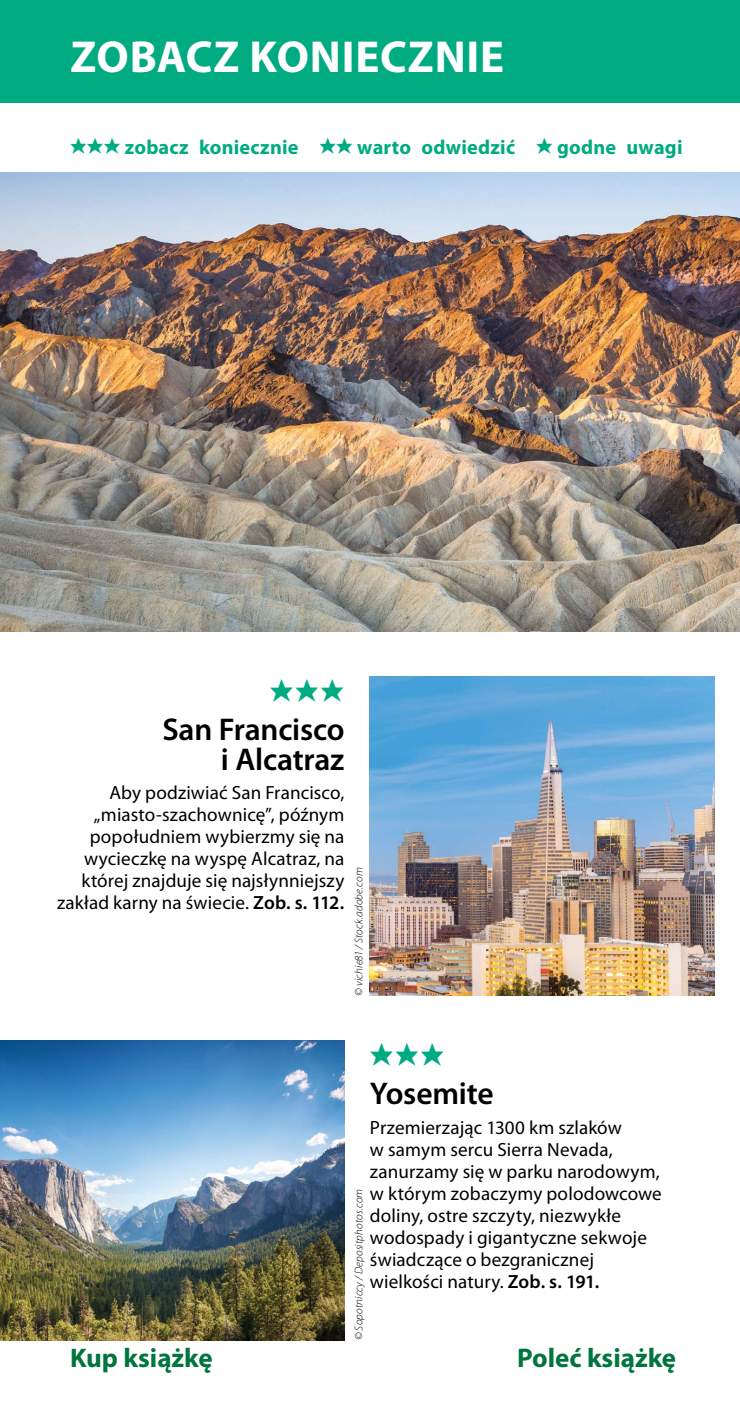
<style>
.page{position:relative;width:740px;height:1404px;background:#fff}
.page>*{position:absolute;margin:0;border:0;box-sizing:border-box;transform-origin:0 0}
.t1{font:700 45px "Myriad Pro";letter-spacing:.02em;color:#fff}
.t2{font:38.25px "Michelin";letter-spacing:.035em;color:#00ab82}
.t3{font:600 31.5px/29.2px "Myriad Pro";letter-spacing:-.01em;color:#000;text-align:right}
.t4{font:700 27px "Myriad Pro";color:#00753c}
.t5{font:700 20.25px "Myriad Pro";letter-spacing:.01em;color:#00ab82}
.t6{font:19.12px/21.8px "Myriad Pro";letter-spacing:.005em;color:#000}
.t7{font:italic 300 11.25px "Myriad Pro";letter-spacing:.01em;color:#000}
.s1{font-family:"Michelin";font-weight:400;font-size:27px}
.s2{font-weight:600}
</style>
<div class="page">
<div style="left:0;top:0;width:740px;height:102px;background:#00ab82"></div>
<img style="left:0;top:1040px;width:344px;height:299px">
<img style="left:0;top:172px;width:740px;height:459px">
<img style="left:370px;top:676px;width:344px;height:319px">
<h1 class="t1" style="left:71px;top:28px;width:435px">ZOBACZ KONIECZNIE</h1>
<p class="t5" style="left:70px;top:133px;width:614px"><span class="s1">aaa</span> zobacz koniecznie <span class="s1">aa</span> warto odwiedzić <span class="s1">a</span> godne uwagi</p>
<h2 class="t2" style="left:270px;top:665px;width:76px">aaa</h2>
<h3 class="t3" style="left:162px;top:714px;width:184px">San Francisco i Alcatraz</h3>
<p class="t6" style="left:57px;top:781px;width:289px;text-align:right">Aby podziwiać San Francisco, „miasto-szachownicę”, późnym popołudniem wybierzmy się na wycieczkę na wyspę Alcatraz, na której znajduje się najsłynniejszy zakład karny na świecie. <span class="s2">Zob. s. 112.</span></p>
<p class="t7" style="left:353px;top:995px;width:130px;rotate:-90deg">© vichie81 / Stock.adobe.com</p>
<h2 class="t2" style="left:370px;top:1029px;width:76px">aaa</h2>
<h3 class="t3" style="left:370px;top:1077px;width:125px">Yosemite</h3>
<p class="t6" style="left:370px;top:1116px;width:293px">Przemierzając 1300 km szlaków<br>w samym sercu Sierra Nevada, zanurzamy się w parku narodowym, w którym zobaczymy polodowcowe doliny, ostre szczyty, niezwykłe wodospady i gigantyczne sekwoje świadczące o bezgranicznej wielkości natury. <span class="s2">Zob. s. 191.</span></p>
<p class="t7" style="left:353px;top:1339px;width:153px;rotate:-90deg">© Sopotniccy / Depositphotos.com</p>
<h3 class="t4" style="left:70px;top:1340px;width:144px">Kup książkę</h3>
<h3 class="t4" style="left:517px;top:1340px;width:161px">Poleć książkę</h3>
</div>
